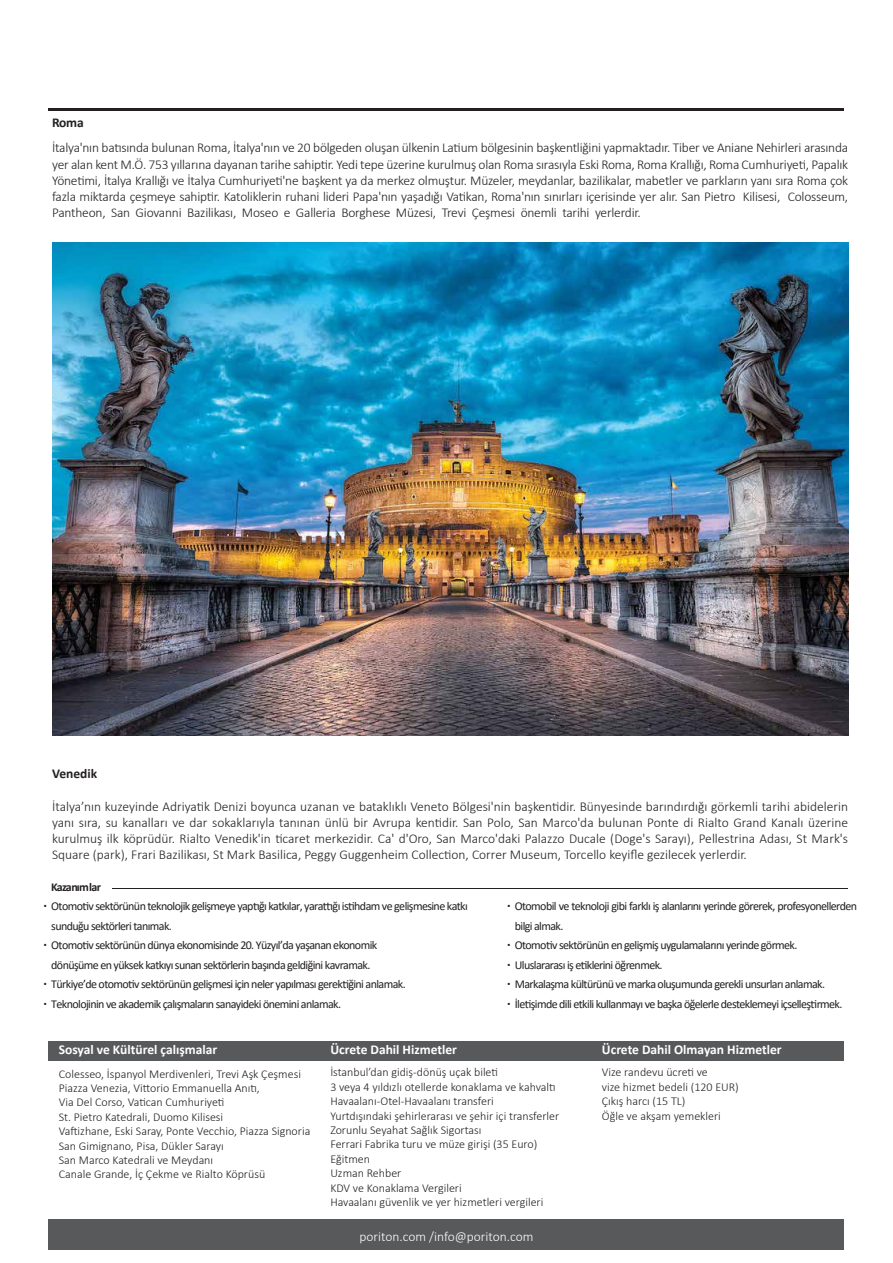
<style>
.page{position:relative;width:893px;height:1263px;background:#fff}
.page>*{position:absolute;margin:0;border:0;box-sizing:border-box;transform-origin:0 0}
.t1{font:19.5px/39px "Calibri";color:#231f20;text-align:justify}
.t2{font:300 13.5px/16.2px "Calibri";letter-spacing:-.015em;color:#231f20;text-align:justify}
.t3{font:700 13.5px "Calibri";color:#fff}
.t4{font:300 13.5px "Calibri";color:#fff}
.t5{font:700 13.5px "Calibri";color:#231f20}
.t6{font:12px/19.5px "Calibri";letter-spacing:-.05em;color:#231f20}
.t7{font:300 12px/14.4px "Calibri";color:#231f20}
.t8{font:700 12px "Calibri";letter-spacing:-.045em;color:#231f20}
</style>
<div class="page">
<div style="left:49px;top:1041px;width:795px;height:20px;background:#58595b"></div>
<div style="left:49px;top:1219px;width:795px;height:30px;background:#58595b"></div>
<hr style="left:48px;top:108px;width:796px;height:3px;background:#231f20">
<img style="left:52px;top:242px;width:796px;height:493px">
<hr style="left:112px;top:888px;width:735px;height:1px;background:#231f20">
<p class="t5" style="left:52px;top:113px;width:33px">Roma</p>
<p class="t2" style="left:52px;top:140px;width:798px">İtalya'nın batısında bulunan Roma, İtalya'nın ve 20 bölgeden oluşan ülkenin Latium bölgesinin başkentliğini yapmaktadır. Tiber ve Aniane Nehirleri arasında yer alan kent M.Ö. 753 yıllarına dayanan tarihe sahiptir. Yedi tepe üzerine kurulmuş olan Roma sırasıyla Eski Roma, Roma Krallığı, Roma Cumhuriyeti, Papalık Yönetimi, İtalya Krallığı ve İtalya Cumhuriyeti'ne başkent ya da merkez olmuştur. Müzeler, meydanlar, bazilikalar, mabetler ve parkların yanı sıra Roma çok fazla miktarda çeşmeye sahiptir. Katoliklerin ruhani lideri Papa'nın yaşadığı Vatikan, Roma'nın sınırları içerisinde yer alır. San Pietro Kilisesi, Colosseum, Pantheon, San Giovanni Bazilikası, Moseo e Galleria Borghese Müzesi, Trevi Çeşmesi önemli tarihi yerlerdir.</p>
<p class="t5" style="left:52px;top:764px;width:47px">Venedik</p>
<p class="t2" style="left:52px;top:798px;width:797px">İtalya’nın kuzeyinde Adriyatik Denizi boyunca uzanan ve bataklıklı Veneto Bölgesi'nin başkentidir. Bünyesinde barındırdığı görkemli tarihi abidelerin yanı sıra, su kanalları ve dar sokaklarıyla tanınan ünlü bir Avrupa kentidir. San Polo, San Marco'da bulunan Ponte di Rialto Grand Kanalı üzerine kurulmuş ilk köprüdür. Rialto Venedik'in ticaret merkezidir. Ca' d'Oro, San Marco'daki Palazzo Ducale (Doge's Sarayı), Pellestrina Adası, St Mark's Square (park), Frari Bazilikası, St Mark Basilica, Peggy Guggenheim Collection, Correr Museum, Torcello keyifle gezilecek yerlerdir.</p>
<p class="t8" style="left:51px;top:878px;width:51px">Kazanımlar</p>
<p class="t6" style="left:51px;top:896px;width:418px">Otomotiv sektörünün teknolojik gelişmeye yaptığı katkılar, yarattığı istihdam ve gelişmesine katkı sunduğu sektörleri tanımak.<br>Otomotiv sektörünün dünya ekonomisinde 20. Yüzyıl’da yaşanan ekonomik<br>dönüşüme en yüksek katkıyı sunan sektörlerin başında geldiğini kavramak.<br>Türkiye’de otomotiv sektörünün gelişmesi için neler yapılması gerektiğini anlamak.<br>Teknolojinin ve akademik çalışmaların sanayideki önemini anlamak.</p>
<h1 class="t1" style="left:43px;top:881px;width:6px">. . .</h1>
<h1 class="t1" style="left:43px;top:978px;width:6px">.</h1>
<p class="t6" style="left:515px;top:896px;width:344px">Otomobil ve teknoloji gibi farklı iş alanlarını yerinde görerek, profesyonellerden bilgi almak.<br>Otomotiv sektörünün en gelişmiş uygulamalarını yerinde görmek.<br>Uluslararası iş etiklerini öğrenmek.<br>Markalaşma kültürünü ve marka oluşumunda gerekli unsurları anlamak.<br>İletişimde dili etkili kullanmayı ve başka öğelerle desteklemeyi içselleştirmek.</p>
<h1 class="t1" style="left:506px;top:881px;width:6px">. .</h1>
<h1 class="t1" style="left:506px;top:949px;width:6px;line-height:19.5px">. . .</h1>
<p class="t3" style="left:59px;top:1040px;width:160px">Sosyal ve Kültürel çalışmalar</p>
<p class="t3" style="left:330px;top:1040px;width:128px">Ücrete Dahil Hizmetler</p>
<p class="t3" style="left:602px;top:1040px;width:181px">Ücrete Dahil Olmayan Hizmetler</p>
<p class="t7" style="left:59px;top:1066px;width:253px">Colesseo, İspanyol Merdivenleri, Trevi Aşk Çeşmesi Piazza Venezia, Vittorio Emmanuella Anıtı,<br>Via Del Corso, Vatican Cumhuriyeti<br>St. Pietro Katedrali, Duomo Kilisesi<br>Vaftizhane, Eski Saray, Ponte Vecchio, Piazza Signoria San Gimignano, Pisa, Dükler Sarayı<br>San Marco Katedrali ve Meydanı<br>Canale Grande, İç Çekme ve Rialto Köprüsü</p>
<p class="t7" style="left:330px;top:1065px;width:230px">İstanbul’dan gidiş-dönüş uçak bileti<br>3 veya 4 yıldızlı otellerde konaklama ve kahvaltı Havaalanı-Otel-Havaalanı transferi<br>Yurtdışındaki şehirlerarası ve şehir içi transferler Zorunlu Seyahat Sağlık Sigortası<br>Ferrari Fabrika turu ve müze girişi (35 Euro)<br>Eğitmen<br>Uzman Rehber<br>KDV ve Konaklama Vergileri<br>Havaalanı güvenlik ve yer hizmetleri vergileri</p>
<p class="t4" style="left:359px;top:1228px;width:175px">poriton.com /info@poriton.com</p>
<p class="t7" style="left:602px;top:1065px;width:139px">Vize randevu ücreti ve<br>vize hizmet bedeli (120 EUR)<br>Çıkış harcı (15 TL)<br>Öğle ve akşam yemekleri</p>
</div>
